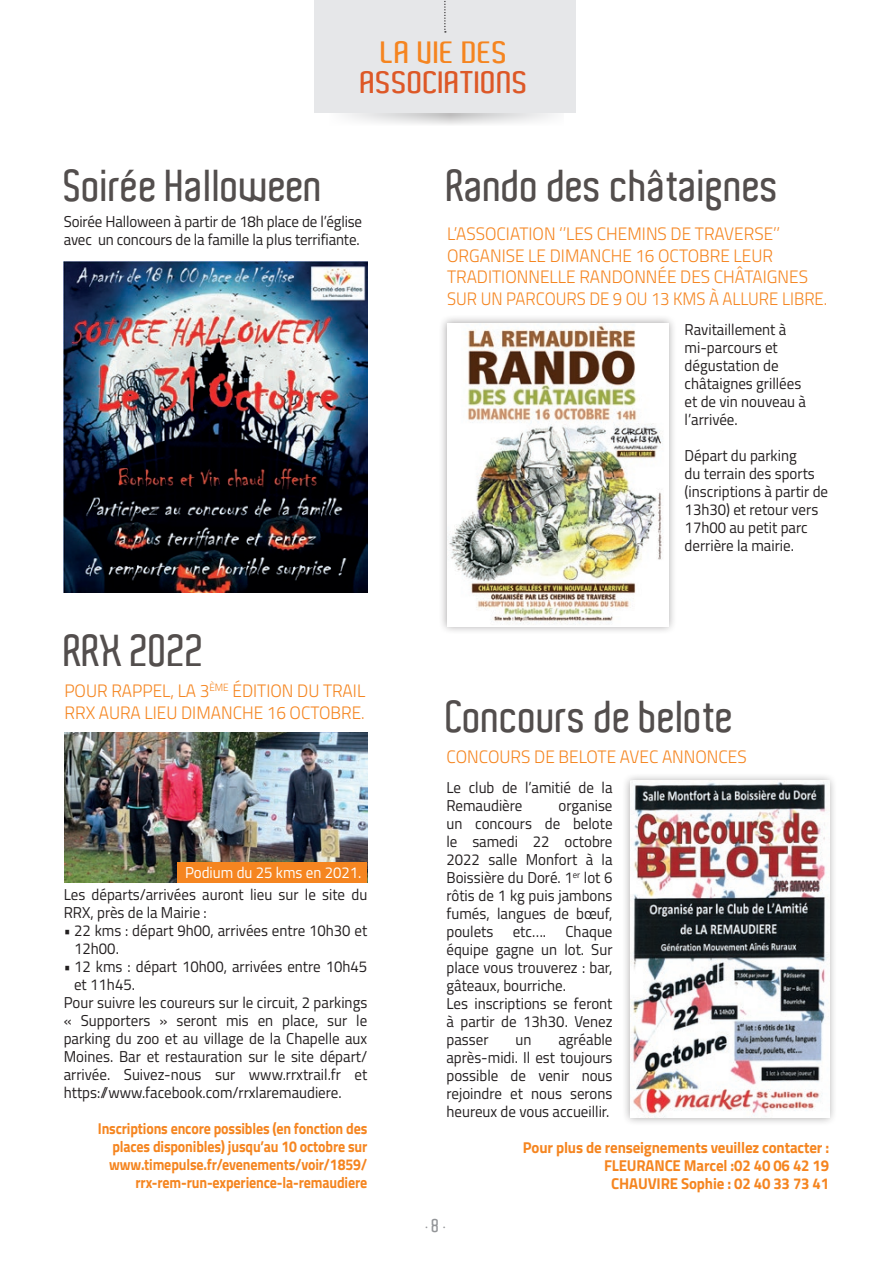
<style>
.page{position:relative;width:893px;height:1263px;background:#fff}
.page>*{position:absolute;margin:0;border:0;box-sizing:border-box;transform-origin:0 0}
.t1{font:600 43.5px "Aldo";color:#534e4d}
.t2{font:600 30px "Aldo";color:#dd5827;scale:1.2 1}
.t3{font:600 30px "Aldo";color:#f58520;scale:1.2 1}
.t4{font:300 18px/21.6px "Titillium";color:#f58520;scale:.96 1}
.t5{font:15.75px/18px "Titillium";color:#231f20;scale:.95 1}
.t6{font:700 15.75px/18px "Titillium";letter-spacing:-.01em;color:#f58520;text-align:right;scale:.89 1}
.t7{font:700 15.75px/18px "Titillium";letter-spacing:-.01em;color:#f58520;text-align:right;scale:.95 1}
.t8{font:15.75px "Titillium";color:#fff;scale:.95 1}
.t9{font:600 10.5px "Aldo";color:#939598}
.s1{font-size:18px}
</style>
<div class="page">
<svg style="left:345px;top:113px;width:209px;height:12px"></svg>
<div style="left:314px;top:0;width:262px;height:113px;background:#e6e7e9"></div>
<svg style="left:444px;top:1px;width:2px;height:32px"></svg>
<div style="left:438px;top:315px;width:239px;height:320px;background:#231f20;opacity:.4"></div>
<img style="left:447px;top:323px;width:221px;height:302px">
<img style="left:64px;top:733px;width:303px;height:150px">
<img style="left:64px;top:261px;width:303px;height:331px">
<div style="left:178px;top:862px;width:189px;height:21px;background:#f58520"></div>
<div style="left:622px;top:772px;width:216px;height:354px;background:#231f20;opacity:.4"></div>
<img style="left:631px;top:781px;width:198px;height:336px">
<h2 class="t3" style="left:381px;top:35px;width:108px">LA VIE DES</h2>
<h2 class="t2" style="left:361px;top:65px;width:142px">ASSOCIATIONS</h2>
<h1 class="t1" style="left:64px;top:161px;width:261px">Soirée Halloween</h1>
<h1 class="t1" style="left:447px;top:161px;width:334px">Rando des châtaignes</h1>
<p class="t5" style="left:64px;top:211px;width:316px">Soirée Halloween à partir de 18h place de l’église avec un concours de la famille la plus terrifiante.</p>
<h1 class="t1" style="left:64px;top:627px;width:142px">RRX 2022</h1>
<p class="t4" style="left:64px;top:679px;width:315px">POUR RAPPEL, LA 3<sup>ÈME</sup> ÉDITION DU TRAIL<br>RRX AURA LIEU DIMANCHE 16 OCTOBRE.</p>
<p class="t8" style="left:185px;top:861px;width:187px">Podium du 25 kms en 2021.</p>
<p class="t5" style="left:64px;top:885px;width:321px">Les départs/arrivées auront lieu sur le site du<br>RRX, près de la Mairie :</p>
<p class="t5" style="left:74px;top:921px;width:310px;text-indent:-10px">• 22 kms : départ 9h00, arrivées entre 10h30 et<br>12h00.</p>
<p class="t5" style="left:64px;top:957px;width:321px">• 12 kms : départ 10h00, arrivées entre 10h45</p>
<p class="t5" style="left:74px;top:975px;width:66px">et 11h45.</p>
<p class="t5" style="left:64px;top:993px;width:321px">Pour suivre les coureurs sur le circuit, 2 parkings</p>
<p class="t5" style="left:64px;top:1011px;width:321px">« Supporters » seront mis en place, sur le</p>
<p class="t5" style="left:64px;top:1029px;width:321px">parking du zoo et au village de la Chapelle aux</p>
<p class="t5" style="left:64px;top:1047px;width:321px">Moines. Bar et restauration sur le site départ/</p>
<p class="t5" style="left:64px;top:1065px;width:321px">arrivée. Suivez-nous sur www.rrxtrail.fr et</p>
<p class="t5" style="left:64px;top:1083px;width:294px">https://www.facebook.com/rrxlaremaudiere.</p>
<p class="t6" style="left:98px;top:1119px;width:304px">Inscriptions encore possibles (en fonction des places disponibles) jusqu’au 10 octobre sur www.timepulse.fr/evenements/voir/1859/ rrx-rem-run-experience-la-remaudiere</p>
<p class="t4" style="left:447px;top:222px;width:397px">L’ASSOCIATION ‘’LES CHEMINS DE TRAVERSE’’ ORGANISE LE DIMANCHE 16 OCTOBRE LEUR TRADITIONNELLE RANDONNÉE DES CHÂTAIGNES SUR UN PARCOURS DE 9 OU 13 KMS À ALLURE LIBRE.</p>
<p class="t5" style="left:685px;top:320px;width:129px">Ravitaillement à mi-parcours et dégustation de châtaignes grillées et de vin nouveau à l’arrivée.</p>
<p class="t5" style="left:685px;top:446px;width:153px">Départ du parking<br>du terrain des sports (inscriptions à partir de<br>13h30) et retour vers<br>17h00 au petit parc derrière la mairie.</p>
<h1 class="t1" style="left:446px;top:692px;width:289px">Concours de belote</h1>
<p class="t4" style="left:447px;top:745px;width:314px">CONCOURS DE BELOTE AVEC ANNONCES</p>
<p class="t5" style="left:446px;top:777px;width:176px">Le club de l’amitié de la<br>Remaudière</p>
<p class="t5" style="left:446px;top:795px;width:176px;text-indent:112px">organise un concours de belote le samedi 22 octobre<br>2022 salle Monfort à la<br>Boissière du Doré. 1<sup>er</sup> lot 6 rôtis de 1 kg puis jambons fumés, langues de bœuf, poulets etc…. Chaque équipe gagne un lot. Sur place vous trouverez : bar, gâteaux, bourriche.<br>Les inscriptions se feront à partir de 13h30. Venez passer</p>
<p class="t5" style="left:446px;top:1029px;width:176px;text-align:justify;text-indent:112px">agréable après-midi. Il est toujours possible de venir nous rejoindre et nous serons heureux de vous accueillir.</p>
<p class="t7" style="left:523px;top:1137px;width:324px">Pour plus de renseignements veuillez contacter :<br>FLEURANCE Marcel :02 40 06 42 19<br>CHAUVIRE Sophie : 02 40 33 73 41</p>
<p class="t5" style="left:515px;top:1029px;width:18px">un</p>
<p class="t9" style="left:426px;top:1220px;width:22px">• <span class="s1">8</span> •</p>
</div>
